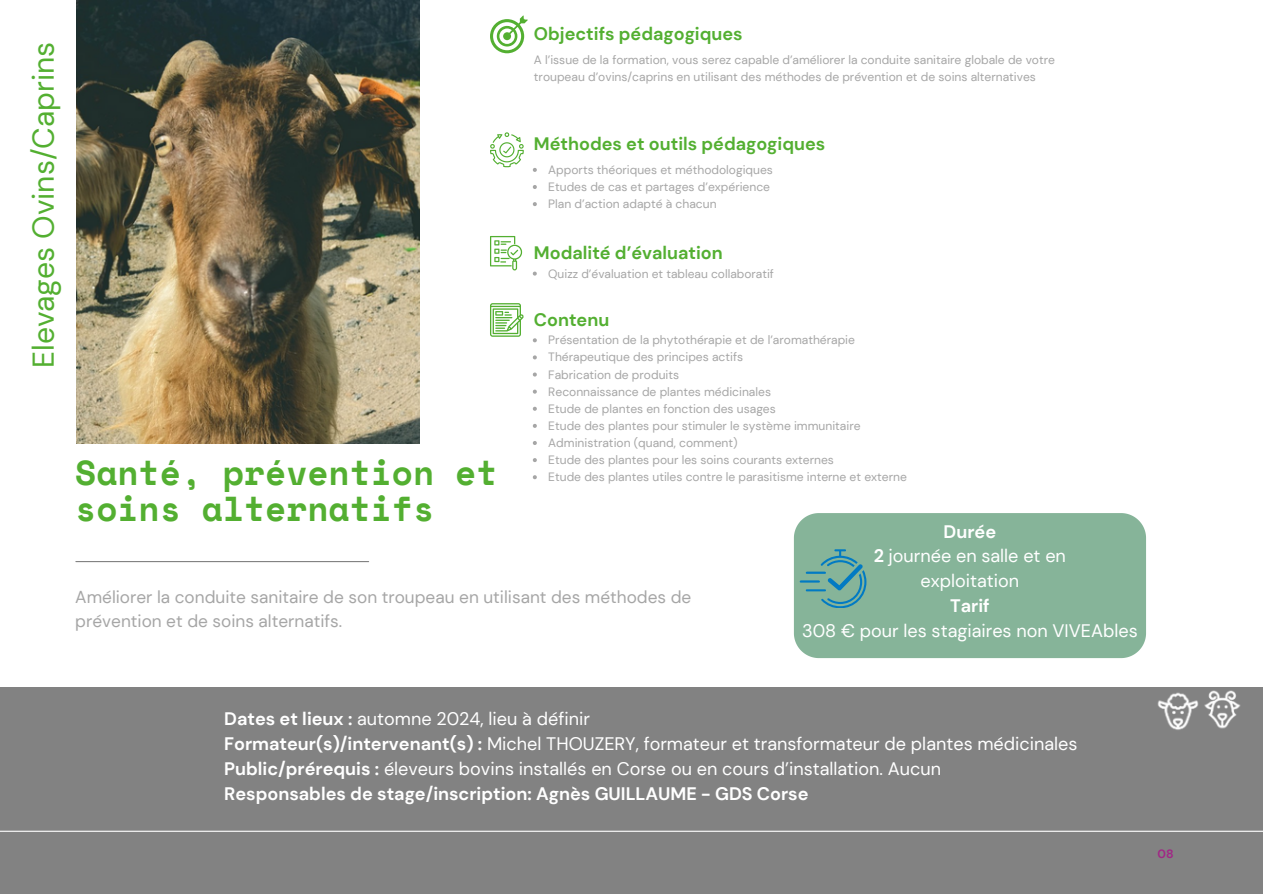
<style>
.page{position:relative;width:1263px;height:894px;background:#fff}
.page>*{position:absolute;margin:0;border:0;box-sizing:border-box;transform-origin:0 0}
.t1{font:700 34.5px/36px "Space Mono";color:#53af31}
.t2{font:30px "DM Sans";color:#53af31}
.t3{font:18px/24.8px "DM Sans";color:#fff}
.t4{font:700 18px "DM Sans";color:#53af31}
.t5{font:700 18px "DM Sans";color:#fff}
.t6{font:17.25px/23.7px "DM Sans";color:#a6a6a6}
.t7{font:12px/17.1px "DM Sans";color:#a6a6a6}
.t8{font:700 12px "DM Sans";color:#a12786}
.s1{font-weight:700}
</style>
<div class="page">
<hr style="left:76px;top:561px;width:293px;height:1px;background:#828282">
<div style="left:0;top:686px;width:1263px;height:207px;background:#828282"></div>
<hr style="left:0;top:830px;width:1263px;height:1px;background:#fff">
<img style="left:1156px;top:686px;width:45px;height:44px">
<img style="left:1204px;top:690px;width:37px;height:39px">
<svg style="left:490px;top:132px;width:34px;height:35px"></svg>
<svg style="left:490px;top:303px;width:34px;height:34px"></svg>
<svg style="left:490px;top:15px;width:38px;height:38px"></svg>
<svg style="left:490px;top:236px;width:32px;height:34px"></svg>
<div style="left:794px;top:513px;width:352px;height:145px;background:#86b499"></div>
<svg style="left:800px;top:549px;width:66px;height:58px;background:#6ba8a1"></svg>
<svg style="left:533px;top:168px;width:4px;height:4px"></svg>
<svg style="left:533px;top:185px;width:4px;height:4px"></svg>
<svg style="left:533px;top:202px;width:4px;height:4px"></svg>
<svg style="left:533px;top:271px;width:4px;height:4px"></svg>
<svg style="left:533px;top:338px;width:4px;height:4px"></svg>
<svg style="left:533px;top:355px;width:4px;height:4px"></svg>
<svg style="left:533px;top:372px;width:4px;height:4px"></svg>
<svg style="left:533px;top:389px;width:4px;height:4px"></svg>
<svg style="left:533px;top:406px;width:4px;height:4px"></svg>
<svg style="left:533px;top:424px;width:4px;height:4px"></svg>
<svg style="left:533px;top:441px;width:4px;height:4px"></svg>
<svg style="left:533px;top:458px;width:4px;height:4px"></svg>
<svg style="left:533px;top:475px;width:4px;height:4px"></svg>
<img style="left:76px;top:1px;width:343px;height:442px">
<h2 class="t2" style="left:24px;top:368px;width:328px;rotate:-90deg">Elevages Ovins/Caprins</h2>
<h3 class="t4" style="left:534px;top:22px;width:210px">Objectifs pédagogiques</h3>
<p class="t7" style="left:534px;top:51px;width:523px">A l’issue de la formation, vous serez capable d’améliorer la conduite sanitaire globale de votre troupeau d’ovins/caprins en utilisant des méthodes de prévention et de soins alternatives</p>
<h3 class="t4" style="left:534px;top:132px;width:293px">Méthodes et outils pédagogiques</h3>
<p class="t7" style="left:548px;top:161px;width:226px">Apports théoriques et méthodologiques<br>Etudes de cas et partages d’expérience<br>Plan d’action adapté à chacun</p>
<h3 class="t4" style="left:534px;top:241px;width:190px">Modalité d’évaluation</h3>
<p class="t7" style="left:548px;top:265px;width:227px">Quizz d’évaluation et tableau collaboratif</p>
<h3 class="t4" style="left:534px;top:307px;width:77px">Contenu</h3>
<p class="t7" style="left:548px;top:331px;width:360px">Présentation de la phytothérapie et de l’aromathérapie Thérapeutique des principes actifs<br>Fabrication de produits<br>Reconnaissance de plantes médicinales<br>Etude de plantes en fonction des usages<br>Etude des plantes pour stimuler le système immunitaire Administration (quand, comment)<br>Etude des plantes pour les soins courants externes<br>Etude des plantes utiles contre le parasitisme interne et externe</p>
<h1 class="t1" style="left:75px;top:454px;width:424px">Santé, prévention et soins alternatifs</h1>
<h3 class="t3" style="left:874px;top:519px;width:194px;text-align:center"><span class="s1">Durée<br>2</span> journée en salle et en exploitation</h3>
<h3 class="t5" style="left:950px;top:593px;width:41px">Tarif</h3>
<h3 class="t3" style="left:802px;top:618px;width:337px">308 € pour les stagiaires non VIVEAbles</h3>
<h3 class="t6" style="left:75px;top:585px;width:618px">Améliorer la conduite sanitaire de son troupeau en utilisant des méthodes de prévention et de soins alternatifs.</h3>
<p class="t3" style="left:224px;top:706px;width:855px"><span class="s1">Dates et lieux :</span> automne 2024, lieu à définir<br><span class="s1">Formateur(s)/intervenant(s) :</span> Michel THOUZERY, formateur et transformateur de plantes médicinales <span class="s1">Public/prérequis :</span> éleveurs bovins installés en Corse ou en cours d’installation. Aucun<br><span class="s1">Responsables de stage/inscription: Agnès GUILLAUME - GDS Corse</span></p>
<p class="t8" style="left:1157px;top:845px;width:18px">08</p>
</div>
